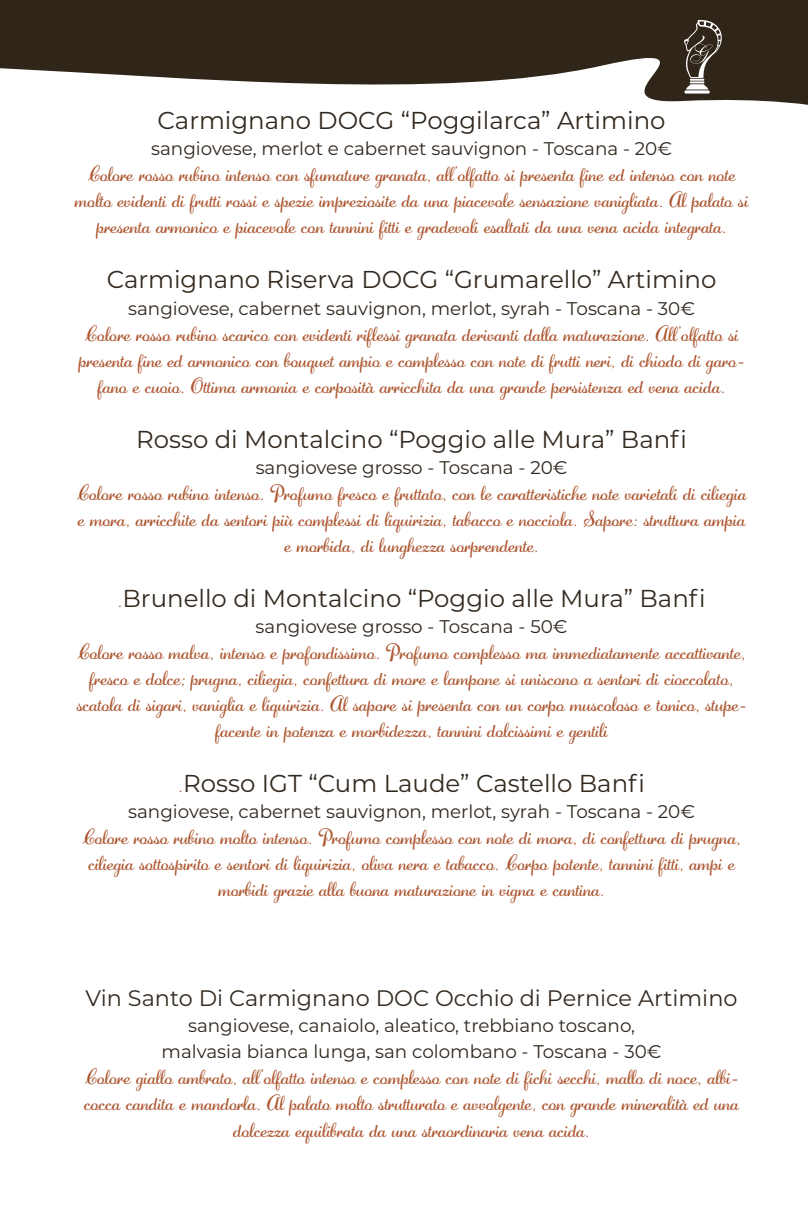
<style>
.page{position:relative;width:808px;height:1212px;background:#fff}
.page>*{position:absolute;margin:0;border:0;box-sizing:border-box;transform-origin:0 0}
.t1{font:24.45px "Montserrat";color:#33291f}
.t2{font:24.45px "Montserrat";color:#31281f}
.t3{font:22.35px "Montserrat";color:#33291f}
.t4{font:20.4px/26.1px "Adage Script JF";color:#ad5731;text-align:center}
.t5{font:18.3px/26.1px "Montserrat";color:#31281f;text-align:center}
.s1{color:#33291f}
.s2{font-family:"Adage Script JF";font-size:20.4px;color:#ad5731}
</style>
<div class="page">
<svg style="left:0;top:0;width:808px;height:105px;fill:#302519"></svg>
<svg style="left:681px;top:19px;width:42px;height:75px"></svg>
<p class="t2" style="left:158px;top:104px;width:509px">Carmignano DOCG “Poggilarca” Artimino</p>
<p class="t5" style="left:151px;top:135px;width:522px">sangiovese, merlot e cabernet sauvignon - Toscana - 20€</p>
<p class="t4" style="left:75px;top:162px;width:675px">Colore rosso rubino intenso con sfumature granata, all’olfatto si presenta fine ed intenso con note molto evidenti di frutti rossi e spezie impreziosite da una piacevole sensazione vanigliata. Al palato si presenta armonico e piacevole con tannini fitti e gradevoli esaltati da una vena acida integrata.</p>
<p class="t1" style="left:107px;top:263px;width:611px">Carmignano Riserva DOCG “Grumarello” Artimino</p>
<p class="t5" style="left:128px;top:294px;width:568px">sangiovese, cabernet sauvignon, merlot, syrah - Toscana - 30€</p>
<p class="t4" style="left:79px;top:321px;width:667px">Colore rosso rubino scarico con evidenti riflessi granata derivanti dalla maturazione. All’olfatto si presenta fine ed armonico con bouquet ampio e complesso con note di frutti neri, di chiodo di garo&shy;fano e cuoio. Ottima armonia e corposità arricchita da una grande persistenza ed vena acida.</p>
<p class="t1" style="left:136px;top:422px;width:552px">Rosso di Montalcino “Poggio alle Mura” Banfi</p>
<p class="t5" style="left:256px;top:453px;width:313px">sangiovese grosso <span class="s1">- Toscana -</span> 20€</p>
<p class="t4" style="left:77px;top:480px;width:671px">Colore rosso rubino intenso. Profumo fresco e fruttato, con le caratteristiche note varietali di ciliegia e mora, arricchite da sentori più complessi di liquirizia, tabacco e nocciola. Sapore: struttura ampia e morbida, di lunghezza sorprendente.</p>
<p class="t1" style="left:117px;top:581px;width:590px"><span class="s2">.</span>Brunello di Montalcino “Poggio alle Mura” Banfi</p>
<p class="t5" style="left:256px;top:613px;width:313px">sangiovese grosso <span class="s1">- Toscana -</span> 50€</p>
<p class="t4" style="left:77px;top:639px;width:671px">Colore rosso malva, intenso e profondissimo. Profumo complesso ma immediatamente accattivante, fresco e dolce; prugna, ciliegia, confettura di more e lampone si uniscono a sentori di cioccolato, scatola di sigari, vaniglia e liquirizia. Al sapore si presenta con un corpo muscoloso e tonico, stupe&shy;facente in potenza e morbidezza, tannini dolcissimi e gentili</p>
<p class="t1" style="left:178px;top:766px;width:468px"><span class="s2">.</span>Rosso IGT “Cum Laude” Castello Banfi</p>
<p class="t5" style="left:128px;top:798px;width:568px">sangiovese, cabernet sauvignon, merlot, syrah - Toscana - 20€</p>
<p class="t4" style="left:82px;top:824px;width:660px">Colore rosso rubino molto intenso. Profumo complesso con note di mora, di confettura di prugna, ciliegia sottospirito e sentori di liquirizia, oliva nera e tabacco. Corpo potente, tannini fitti, ampi e morbidi grazie alla buona maturazione in vigna e cantina.</p>
<p class="t3" style="left:86px;top:983px;width:653px">Vin Santo Di Carmignano DOC Occhio di Pernice Artimino</p>
<p class="t5" style="left:162px;top:1012px;width:501px">sangiovese, canaiolo, aleatico, trebbiano toscano, malvasia bianca lunga, san colombano - Toscana - 30€</p>
<p class="t4" style="left:84px;top:1065px;width:656px">Colore giallo ambrato, all’olfatto intenso e complesso con note di fichi secchi, mallo di noce, albi&shy;cocca candita e mandorla. Al palato molto strutturato e avvolgente, con grande mineralità ed una dolcezza equilibrata da una straordinaria vena acida.</p>
</div>
